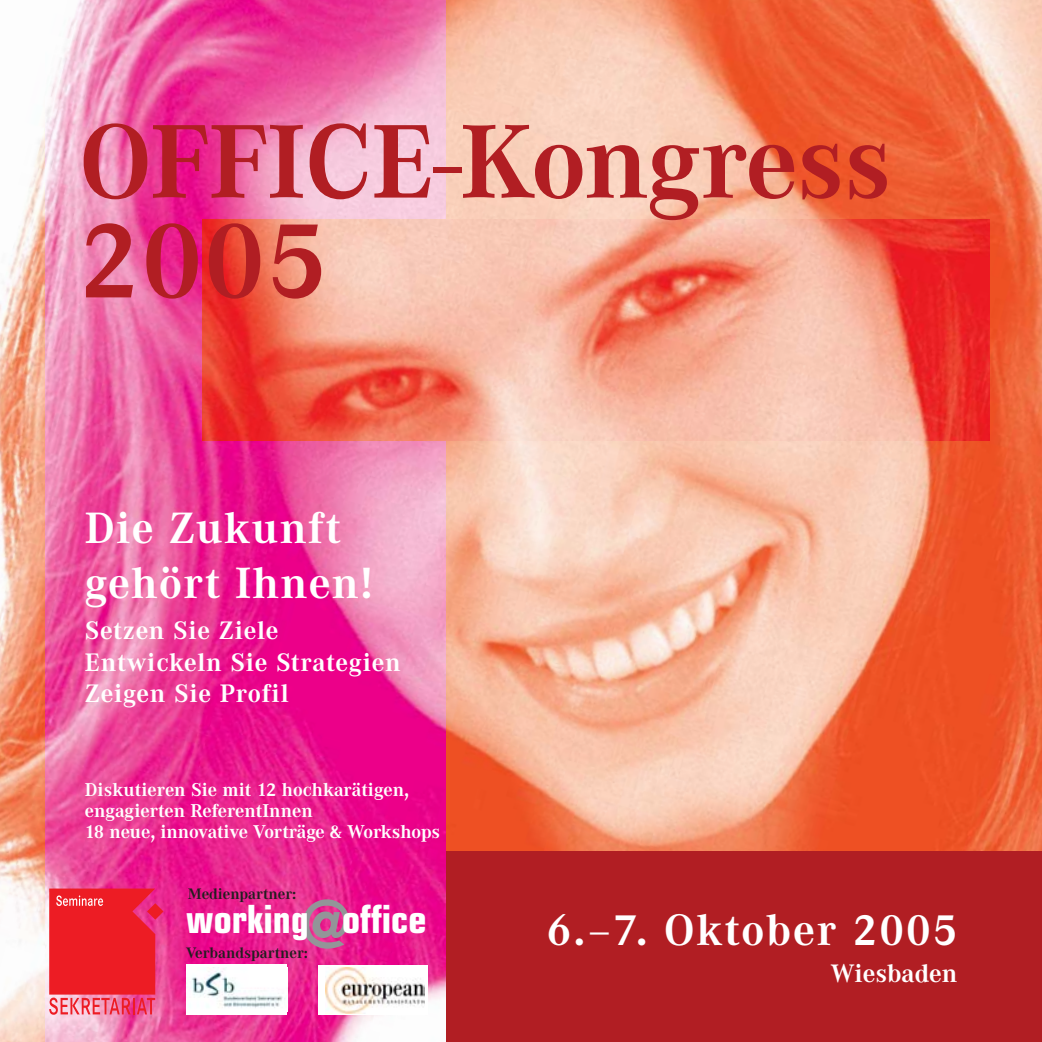
<style>
.page{position:relative;width:1042px;height:1042px;background:#fff}
.page>*{position:absolute;margin:0;border:0;box-sizing:border-box;transform-origin:0 0}
.t1{font:700 112px "Corporate A";color:#b11e23}
.t2{font:700 108.5px "Corporate A";letter-spacing:-.015em;color:#b11e23}
.t3{font:700 45.5px/54.6px "Corporate A";letter-spacing:.025em;color:#fff}
.t4{font:700 45.5px "Corporate A";letter-spacing:.045em;color:#fff}
.t5{font:700 condensed 38.85px "Eurostile";color:#fff}
.t6{font:700 26.25px/31.5px "Corporate A";letter-spacing:.025em;color:#fff}
.t7{font:700 26.25px "Corporate A";color:#fff}
.t8{font:700 19.25px/21px "Corporate A";color:#fff}
.t9{font:700 15.75px "Corporate A";color:#231f20}
.s1{font-family:"Futura";font-weight:800;font-stretch:normal;font-size:63.18px;color:#939598}
</style>
<div class="page">
<img style="left:0;top:0;width:1041px;height:1041px">
<img style="left:46px;top:0;width:399px;height:1041px">
<img style="left:202px;top:219px;width:787px;height:222px">
<div style="left:445px;top:851px;width:596px;height:190px;background:#b11e23"></div>
<svg style="left:49px;top:888px;width:114px;height:126px;background:#ed3041"></svg>
<div style="left:319px;top:965px;width:109px;height:49px;background:#fff"></div>
<img style="left:325px;top:967px;width:100px;height:46px">
<div style="left:186px;top:963px;width:101px;height:51px;background:#fff"></div>
<img style="left:186px;top:967px;width:100px;height:41px">
<h2 class="t2" style="left:79px;top:121px;width:814px">OFFICE-Kongress</h2>
<h1 class="t1" style="left:79px;top:218px;width:249px">2005</h1>
<h3 class="t3" style="left:85px;top:504px;width:289px">Die Zukunft gehört Ihnen!</h3>
<h3 class="t6" style="left:85px;top:617px;width:317px">Setzen Sie Ziele<br>Entwickeln Sie Strategien<br>Zeigen Sie Profil</h3>
<p class="t8" style="left:85px;top:780px;width:357px">Diskutieren Sie mit 12 hochkarätigen, engagierten ReferentInnen<br>18 neue, innovative Vorträge &amp; Workshops</p>
<p class="t9" style="left:188px;top:887px;width:110px">Medienpartner:</p>
<h3 class="t5" style="left:300px;top:904px;width:127px"><span class="s1">@</span>office</h3>
<h3 class="t5" style="left:186px;top:904px;width:124px">working</h3>
<p class="t9" style="left:186px;top:946px;width:123px">Verbandspartner:</p>
<h3 class="t4" style="left:546px;top:912px;width:412px">6.–7. Oktober 2005</h3>
<h3 class="t7" style="left:830px;top:962px;width:128px">Wiesbaden</h3>
</div>
